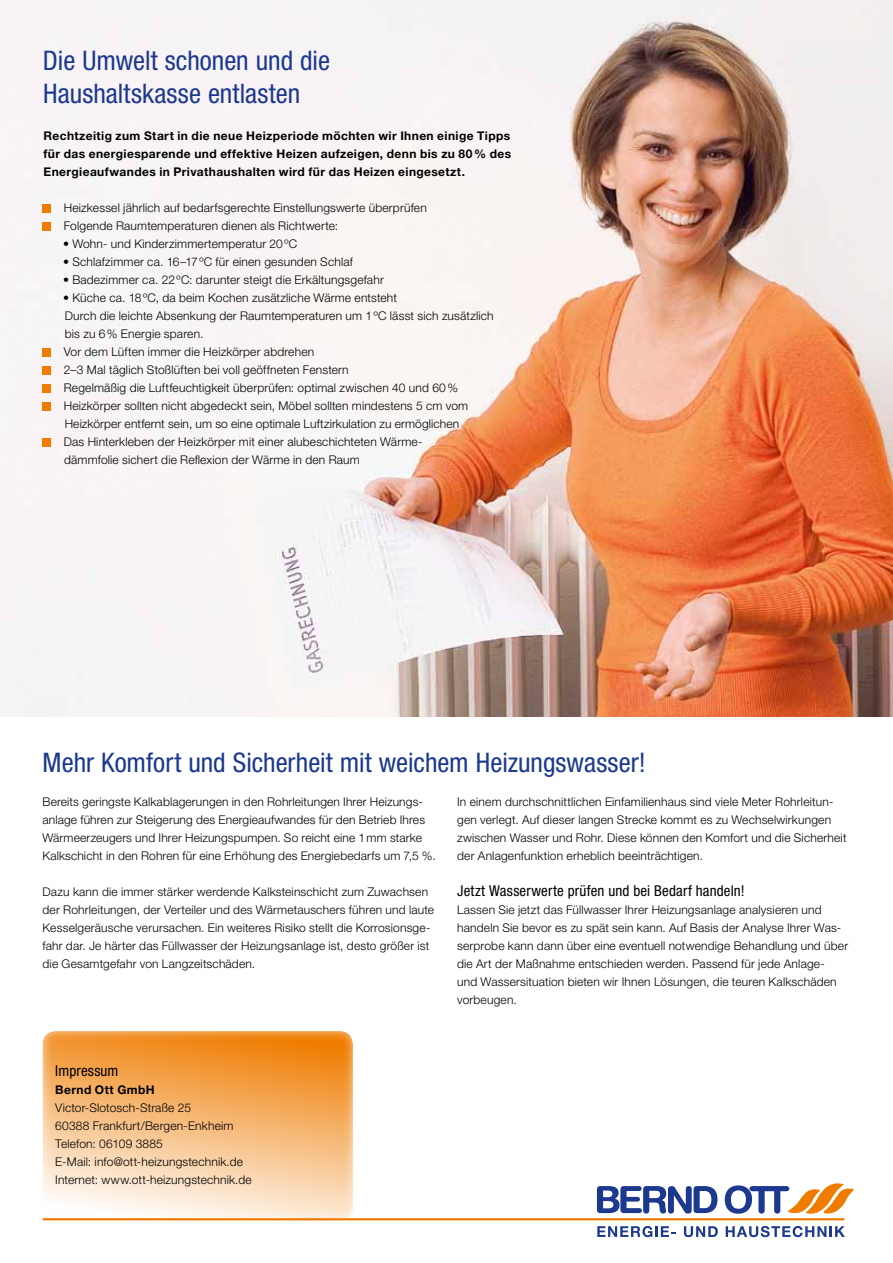
<style>
.page{position:relative;width:893px;height:1263px;background:#fff}
.page>*{position:absolute;margin:0;border:0;box-sizing:border-box;transform-origin:0 0}
.t1{font:condensed 27px/33px "Helvetica Neue LT Std";color:#1c388f}
.t2{font:condensed 15px "Helvetica Neue LT Std";letter-spacing:.01em;color:#000}
.t3{font:300 12px/18px "Helvetica Neue LT Std";letter-spacing:.015em;color:#000}
.t4{font:700 12px/18px "Helvetica Neue LT Std";letter-spacing:.035em;color:#000;text-align:justify}
</style>
<div class="page">
<img style="left:0;top:0;width:893px;height:716px">
<div style="left:41px;top:1031px;width:313px;height:191px;background:#fff;opacity:.75"></div>
<div style="left:43px;top:204px;width:8px;height:8px;background:#ef7c00"></div>
<div style="left:43px;top:222px;width:8px;height:8px;background:#ef7c00"></div>
<div style="left:43px;top:348px;width:8px;height:8px;background:#ef7c00"></div>
<div style="left:43px;top:366px;width:8px;height:8px;background:#ef7c00"></div>
<div style="left:43px;top:384px;width:8px;height:8px;background:#ef7c00"></div>
<div style="left:43px;top:402px;width:8px;height:8px;background:#ef7c00"></div>
<div style="left:43px;top:438px;width:8px;height:8px;background:#ef7c00"></div>
<hr style="left:44px;top:1218px;width:800px;height:2px;background:#ef7c00">
<svg style="left:597px;top:1186px;width:120px;height:27px"></svg>
<svg style="left:725px;top:1183px;width:129px;height:31px"></svg>
<svg style="left:597px;top:1226px;width:79px;height:11px"></svg>
<svg style="left:684px;top:1226px;width:34px;height:11px"></svg>
<svg style="left:726px;top:1226px;width:119px;height:11px"></svg>
<h1 class="t1" style="left:43px;top:43px;width:289px">Die Umwelt schonen und die<br>Haushaltskasse entlasten</h1>
<p class="t4" style="left:43px;top:127px;width:469px">Rechtzeitig zum Start in die neue Heizperiode möchten wir Ihnen einige Tipps für das energiesparende und effektive Heizen aufzeigen, denn bis zu 80% des Energieaufwandes in Privathaushalten wird für das Heizen eingesetzt.</p>
<p class="t3" style="left:64px;top:199px;width:364px">Heizkessel jährlich auf bedarfsgerechte Einstellungswerte überprüfen<br>Folgende Raumtemperaturen dienen als Richtwerte:</p>
<p class="t3" style="left:63px;top:235px;width:236px">• Wohn- und Kinderzimmertemperatur 20ºC</p>
<p class="t3" style="left:63px;top:253px;width:291px">• Schlafzimmer ca. 16–17ºC für einen gesunden Schlaf</p>
<p class="t3" style="left:63px;top:271px;width:322px">• Badezimmer ca. 22ºC: darunter steigt die Erkältungsgefahr</p>
<p class="t3" style="left:63px;top:289px;width:432px">• Küche ca. 18ºC, da beim Kochen zusätzliche Wärme entsteht<br>Durch die leichte Absenkung der Raumtemperaturen um 1ºC lässt sich zusätzlich bis zu 6% Energie sparen.<br>Vor dem Lüften immer die Heizkörper abdrehen<br>2–3 Mal täglich Stoßlüften bei voll geöffneten Fenstern<br>Regelmäßig die Luftfeuchtigkeit überprüfen: optimal zwischen 40 und 60% Heizkörper sollten nicht abgedeckt sein, Möbel sollten mindestens 5 cm vom Heizkörper entfernt sein, um so eine optimale Luftzirkulation zu ermöglichen<br>Das Hinterkleben der Heizkörper mit einer alubeschichteten Wärme-<br>dämmfolie sichert die Reflexion der Wärme in den Raum</p>
<h1 class="t1" style="left:43px;top:745px;width:605px">Mehr Komfort und Sicherheit mit weichem Heizungswasser!</h1>
<p class="t3" style="left:43px;top:793px;width:395px">Bereits geringste Kalkablagerungen in den Rohrleitungen Ihrer Heizungs&shy;anlage führen zur Steigerung des Energieaufwandes für den Betrieb Ihres Wärmeerzeugers und Ihrer Heizungspumpen. So reicht eine 1mm starke Kalkschicht in den Rohren für eine Erhöhung des Energiebedarfs um 7,5 %.</p>
<p class="t3" style="left:43px;top:883px;width:393px">Dazu kann die immer stärker werdende Kalksteinschicht zum Zuwachsen der Rohrleitungen, der Verteiler und des Wärmetauschers führen und laute Kesselgeräusche verursachen. Ein weiteres Risiko stellt die Korrosionsge&shy;fahr dar. Je härter das Füllwasser der Heizungsanlage ist, desto größer ist die Gesamtgefahr von Langzeitschäden.</p>
<p class="t3" style="left:457px;top:793px;width:391px">In einem durchschnittlichen Einfamilienhaus sind viele Meter Rohrleitun&shy;gen verlegt. Auf dieser langen Strecke kommt es zu Wechselwirkungen zwischen Wasser und Rohr. Diese können den Komfort und die Sicherheit der Anlagenfunktion erheblich beeinträchtigen.</p>
<p class="t2" style="left:457px;top:882px;width:289px">Jetzt Wasserwerte prüfen und bei Bedarf handeln!</p>
<p class="t3" style="left:457px;top:901px;width:393px">Lassen Sie jetzt das Füllwasser Ihrer Heizungsanlage analysieren und handeln Sie bevor es zu spät sein kann. Auf Basis der Analyse Ihrer Was&shy;serprobe kann dann über eine eventuell notwendige Behandlung und über die Art der Maßnahme entschieden werden. Passend für jede Anlage-<br>und Wassersituation bieten wir Ihnen Lösungen, die teuren Kalkschäden vorbeugen.</p>
<p class="t2" style="left:55px;top:1062px;width:65px">Impressum</p>
<p class="t4" style="left:55px;top:1081px;width:101px">Bernd Ott GmbH</p>
<p class="t3" style="left:55px;top:1099px;width:198px">Victor-Slotosch-Straße 25<br>60388 Frankfurt/Bergen-Enkheim<br>Telefon: 06109 3885<br>E-Mail: info@ott-heizungstechnik.de<br>Internet: www.ott-heizungstechnik.de</p>
</div>
